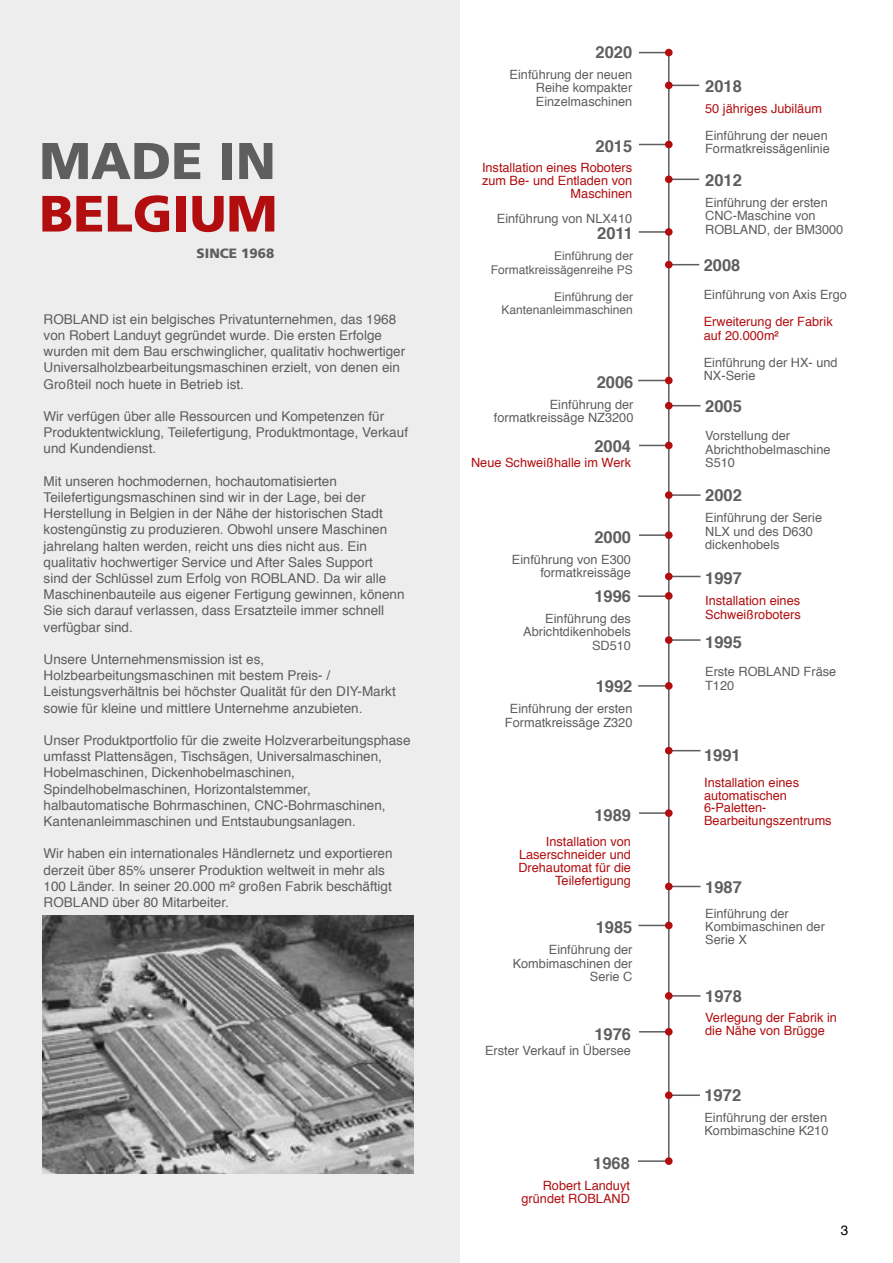
<style>
.page{position:relative;width:893px;height:1263px;background:#fff}
.page>*{position:absolute;margin:0;border:0;box-sizing:border-box;transform-origin:0 0}
.t1{font:900 51.6px "Frutiger LT Std";color:#5f5e5e}
.t2{font:900 51px "Frutiger LT Std";color:#b20e10}
.t3{font:700 16.5px "Helvetica";color:#5f5e5e}
.t4{font:13.5px/16.2px "Helvetica";color:#5f5e5e}
.t5{font:900 13.5px "Frutiger LT Std";color:#5f5e5e}
.t6{font:13.5px "Helvetica";color:#000}
.t7{font:12.75px/13.5px "Helvetica";color:#5f5e5e}
.t8{font:12.75px/12.8px "Helvetica";color:#b20e10}
.t9{font:12px/13.5px "Helvetica";color:#5f5e5e;text-align:right}
</style>
<div class="page">
<div style="left:0;top:0;width:459px;height:1263px;background:#ededed"></div>
<img style="left:43px;top:915px;width:371px;height:258px">
<hr style="left:639px;top:52px;width:31px;height:1px;background:#5f5e5e">
<hr style="left:668px;top:52px;width:1px;height:1108px;background:#5f5e5e">
<svg style="left:673px;top:179px;width:26px;height:1px"></svg>
<hr style="left:638px;top:595px;width:31px;height:2px;background:#5f5e5e">
<svg style="left:673px;top:85px;width:26px;height:1px"></svg>
<svg style="left:673px;top:264px;width:26px;height:1px"></svg>
<hr style="left:671px;top:405px;width:30px;height:1px;background:#5f5e5e">
<hr style="left:671px;top:494px;width:30px;height:2px;background:#5f5e5e">
<hr style="left:638px;top:685px;width:33px;height:2px;background:#5f5e5e">
<hr style="left:671px;top:886px;width:30px;height:1px;background:#5f5e5e">
<hr style="left:671px;top:995px;width:30px;height:2px;background:#5f5e5e">
<hr style="left:639px;top:144px;width:31px;height:1px;background:#5f5e5e">
<hr style="left:639px;top:231px;width:31px;height:2px;background:#5f5e5e">
<hr style="left:639px;top:445px;width:31px;height:1px;background:#5f5e5e">
<hr style="left:670px;top:1094px;width:30px;height:2px;background:#5f5e5e">
<hr style="left:638px;top:380px;width:31px;height:1px;background:#5f5e5e">
<hr style="left:639px;top:534px;width:31px;height:2px;background:#5f5e5e">
<hr style="left:669px;top:639px;width:32px;height:2px;background:#5f5e5e">
<hr style="left:639px;top:812px;width:31px;height:2px;background:#5f5e5e">
<hr style="left:638px;top:925px;width:31px;height:1px;background:#5f5e5e">
<hr style="left:639px;top:1031px;width:31px;height:1px;background:#5f5e5e">
<hr style="left:638px;top:1160px;width:31px;height:2px;background:#5f5e5e">
<div style="left:665px;top:49px;width:8px;height:7px;background:#b20e10;border-radius:50%"></div>
<div style="left:665px;top:82px;width:8px;height:7px;background:#b20e10;border-radius:50%"></div>
<div style="left:665px;top:141px;width:8px;height:7px;background:#b20e10;border-radius:50%"></div>
<div style="left:665px;top:175px;width:8px;height:8px;background:#b20e10;border-radius:50%"></div>
<div style="left:665px;top:261px;width:8px;height:7px;background:#b20e10;border-radius:50%"></div>
<div style="left:665px;top:228px;width:8px;height:8px;background:#b20e10;border-radius:50%"></div>
<div style="left:665px;top:377px;width:8px;height:7px;background:#b20e10;border-radius:50%"></div>
<div style="left:665px;top:402px;width:8px;height:7px;background:#b20e10;border-radius:50%"></div>
<div style="left:665px;top:442px;width:8px;height:7px;background:#b20e10;border-radius:50%"></div>
<div style="left:665px;top:491px;width:8px;height:8px;background:#b20e10;border-radius:50%"></div>
<div style="left:665px;top:531px;width:8px;height:8px;background:#b20e10;border-radius:50%"></div>
<div style="left:665px;top:592px;width:8px;height:8px;background:#b20e10;border-radius:50%"></div>
<div style="left:665px;top:636px;width:8px;height:8px;background:#b20e10;border-radius:50%"></div>
<div style="left:665px;top:682px;width:8px;height:8px;background:#b20e10;border-radius:50%"></div>
<div style="left:665px;top:809px;width:8px;height:8px;background:#b20e10;border-radius:50%"></div>
<div style="left:665px;top:883px;width:8px;height:7px;background:#b20e10;border-radius:50%"></div>
<div style="left:665px;top:922px;width:8px;height:7px;background:#b20e10;border-radius:50%"></div>
<div style="left:665px;top:992px;width:8px;height:8px;background:#b20e10;border-radius:50%"></div>
<div style="left:665px;top:1028px;width:8px;height:7px;background:#b20e10;border-radius:50%"></div>
<div style="left:665px;top:1091px;width:8px;height:8px;background:#b20e10;border-radius:50%"></div>
<div style="left:665px;top:1157px;width:8px;height:8px;background:#b20e10;border-radius:50%"></div>
<hr style="left:671px;top:750px;width:30px;height:1px;background:#5f5e5e">
<div style="left:665px;top:747px;width:8px;height:7px;background:#b20e10;border-radius:50%"></div>
<hr style="left:669px;top:576px;width:32px;height:1px;background:#5f5e5e">
<div style="left:665px;top:573px;width:8px;height:7px;background:#b20e10;border-radius:50%"></div>
<h1 class="t1" style="left:39px;top:130px;width:238px">MADE IN</h1>
<h2 class="t2" style="left:39px;top:183px;width:240px">BELGIUM</h2>
<p class="t5" style="left:197px;top:245px;width:79px">SINCE 1968</p>
<p class="t4" style="left:44px;top:311px;width:363px">ROBLAND ist ein belgisches Privatunternehmen, das 1968 von Robert Landuyt gegründet wurde. Die ersten Erfolge wurden mit dem Bau erschwinglicher, qualitativ hochwertiger Universalholzbearbeitungsmaschinen erzielt, von denen ein Großteil noch huete in Betrieb ist.</p>
<p class="t4" style="left:44px;top:408px;width:366px">Wir verfügen über alle Ressourcen und Kompetenzen für<br>Produktentwicklung, Teilefertigung, Produktmontage, Verkauf und Kundendienst.</p>
<p class="t4" style="left:44px;top:473px;width:362px">Mit unseren hochmodernen, hochautomatisierten Teilefertigungsmaschinen sind wir in der Lage, bei der Herstellung in Belgien in der Nähe der historischen Stadt kostengünstig zu produzieren. Obwohl unsere Maschinen jahrelang halten werden, reicht uns dies nicht aus. Ein qualitativ hochwertiger Service und After Sales Support<br>sind der Schlüssel zum Erfolg von ROBLAND. Da wir alle Maschinenbauteile aus eigener Fertigung gewinnen, könenn Sie sich darauf verlassen, dass Ersatzteile immer schnell verfügbar sind.</p>
<p class="t4" style="left:44px;top:651px;width:354px">Unsere Unternehmensmission ist es, Holzbearbeitungsmaschinen mit bestem Preis- / Leistungsverhältnis bei höchster Qualität für den DIY-Markt sowie für kleine und mittlere Unternehme anzubieten.</p>
<p class="t4" style="left:44px;top:732px;width:368px">Unser Produktportfolio für die zweite Holzverarbeitungsphase umfasst Plattensägen, Tischsägen, Universalmaschinen, Hobelmaschinen, Dickenhobelmaschinen, Spindelhobelmaschinen, Horizontalstemmer, halbautomatische Bohrmaschinen, CNC-Bohrmaschinen, Kantenanleimmaschinen und Entstaubungsanlagen.</p>
<p class="t4" style="left:44px;top:846px;width:350px">Wir haben ein internationales Händlernetz und exportieren derzeit über 85% unserer Produktion weltweit in mehr als 100 Länder. In seiner 20.000 m² großen Fabrik beschäftigt ROBLAND über 80 Mitarbeiter.</p>
<p class="t3" style="left:596px;top:39px;width:38px">2020</p>
<p class="t7" style="left:536px;top:68px;width:98px;text-align:justify;text-indent:-26px">Einführung der neuen Reihe kompakter Einzelmaschinen</p>
<p class="t3" style="left:705px;top:73px;width:38px">2018</p>
<p class="t8" style="left:705px;top:102px;width:118px">50 jähriges Jubiläum</p>
<p class="t7" style="left:705px;top:129px;width:126px">Einführung der neuen<br>Formatkreissägenlinie</p>
<p class="t3" style="left:705px;top:167px;width:38px">2012</p>
<p class="t7" style="left:705px;top:196px;width:140px">Einführung der ersten<br>CNC-Maschine von<br>ROBLAND, der BM3000</p>
<p class="t3" style="left:704px;top:252px;width:38px">2008</p>
<p class="t7" style="left:704px;top:289px;width:145px">Einführung von Axis Ergo</p>
<p class="t8" style="left:704px;top:316px;width:130px;line-height:13.5px">Erweiterung der Fabrik auf 20.000m²</p>
<p class="t7" style="left:704px;top:356px;width:135px">Einführung der HX- und<br>NX-Serie</p>
<p class="t3" style="left:705px;top:393px;width:38px">2005</p>
<p class="t7" style="left:705px;top:429px;width:127px">Vorstellung der<br>Abrichthobelmaschine<br>S510</p>
<p class="t3" style="left:705px;top:482px;width:38px">2002</p>
<p class="t7" style="left:705px;top:512px;width:118px">Einführung der Serie<br>NLX und des D630 dickenhobels</p>
<p class="t3" style="left:596px;top:133px;width:38px">2015</p>
<p class="t8" style="left:482px;top:162px;width:152px;text-align:right">Installation eines Roboters zum Be- und Entladen von<br>Maschinen</p>
<p class="t7" style="left:497px;top:212px;width:137px">Einführung von NLX410</p>
<p class="t3" style="left:597px;top:220px;width:37px">2011</p>
<p class="t9" style="left:491px;top:250px;width:144px">Einführung der<br>Formatkreissägenreihe PS</p>
<p class="t9" style="left:502px;top:290px;width:133px">Einführung der<br>Kantenanleimmaschinen</p>
<p class="t3" style="left:597px;top:369px;width:38px">2006</p>
<p class="t7" style="left:494px;top:398px;width:141px;text-align:right">Einführung der formatkreissäge NZ3200</p>
<p class="t3" style="left:594px;top:433px;width:38px">2004</p>
<p class="t8" style="left:471px;top:457px;width:161px">Neue Schweißhalle im Werk</p>
<p class="t3" style="left:594px;top:524px;width:38px">2000</p>
<p class="t7" style="left:512px;top:553px;width:121px;text-align:right">Einführung von E300 formatkreissäge</p>
<p class="t3" style="left:705px;top:565px;width:38px">1997</p>
<p class="t8" style="left:705px;top:594px;width:97px;line-height:13.5px">Installation eines<br>Schweißroboters</p>
<p class="t3" style="left:594px;top:582px;width:38px">1996</p>
<p class="t7" style="left:523px;top:612px;width:109px;text-align:right">Einführung des<br>Abrichtdikenhobels<br>SD510</p>
<p class="t3" style="left:596px;top:673px;width:38px">1992</p>
<p class="t7" style="left:505px;top:702px;width:129px;text-align:center">Einführung der ersten<br>Formatkreissäge Z320</p>
<p class="t3" style="left:705px;top:629px;width:38px">1995</p>
<p class="t7" style="left:705px;top:665px;width:133px">Erste ROBLAND Fräse<br>T120</p>
<p class="t3" style="left:594px;top:802px;width:38px">1989</p>
<p class="t8" style="left:518px;top:836px;width:114px;text-align:right">Installation von<br>Laserschneider und<br>Drehautomat für die<br>Teilefertigung</p>
<p class="t3" style="left:596px;top:914px;width:38px">1985</p>
<p class="t7" style="left:513px;top:943px;width:121px;text-align:right">Einführung der<br>Kombimaschinen der<br>Serie C</p>
<p class="t3" style="left:594px;top:1020px;width:38px">1976</p>
<p class="t7" style="left:485px;top:1044px;width:147px">Erster Verkauf in Übersee</p>
<p class="t3" style="left:593px;top:1150px;width:38px">1968</p>
<p class="t8" style="left:521px;top:1179px;width:110px;line-height:13.5px;text-align:right">Robert Landuyt gründet ROBLAND</p>
<p class="t3" style="left:704px;top:742px;width:38px">1991</p>
<p class="t8" style="left:704px;top:776px;width:129px">Installation eines automatischen<br>6-Paletten-<br>Bearbeitungszentrums</p>
<p class="t3" style="left:705px;top:873px;width:38px">1987</p>
<p class="t7" style="left:705px;top:908px;width:121px;line-height:12.8px">Einführung der<br>Kombimaschinen der<br>Serie X</p>
<p class="t3" style="left:705px;top:982px;width:38px">1978</p>
<p class="t8" style="left:705px;top:1011px;width:133px">Verlegung der Fabrik in die Nähe von Brügge</p>
<p class="t3" style="left:704px;top:1082px;width:38px">1972</p>
<p class="t7" style="left:704px;top:1111px;width:126px">Einführung der ersten<br>Kombimaschine K210</p>
<p class="t6" style="left:841px;top:1220px;width:9px">3</p>
</div>
